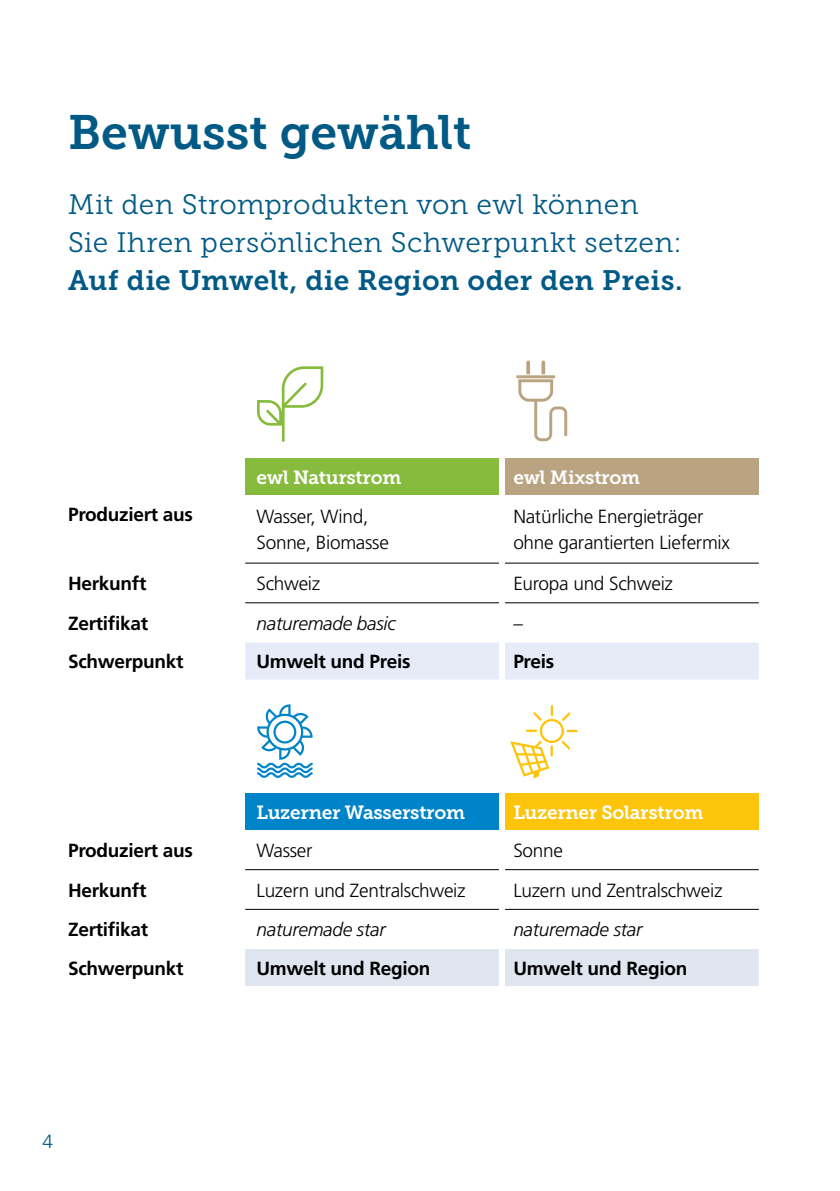
<style>
.page{position:relative;width:840px;height:1191px;background:#fff}
.page>*{position:absolute;margin:0;border:0;box-sizing:border-box;transform-origin:0 0}
.t1{font:48px "Museo Slab 700";color:#005a85}
.t2{font:28px/38px "Museo Slab 300";letter-spacing:.01em;color:#005a85}
.t3{font:28px "Museo Slab 700";letter-spacing:.01em;color:#005a85}
.t4{font:300 19px/26px "Frutiger LT Std";letter-spacing:-.015em;color:#000}
.t5{font:700 19px "Frutiger LT Std";letter-spacing:-.015em;color:#000}
.t6{font:19px "Museo Slab 700";letter-spacing:-.015em;color:#fff}
.t7{font:italic 300 19px "Frutiger LT Std";letter-spacing:-.015em;color:#000}
.t8{font:300 19px "Frutiger LT Std";color:#005a85}
</style>
<div class="page">
<svg style="left:245px;top:562px;width:513px;height:347px"></svg>
<div style="left:245px;top:458px;width:256px;height:37px;background:#87bb3e"></div>
<div style="left:501px;top:458px;width:257px;height:37px;background:#baa381"></div>
<div style="left:245px;top:642px;width:513px;height:37px;background:#e6ebf7"></div>
<div style="left:245px;top:793px;width:256px;height:37px;background:#0084c9"></div>
<div style="left:501px;top:793px;width:257px;height:37px;background:#fdc40c"></div>
<div style="left:245px;top:949px;width:513px;height:37px;background:#e0e6ef"></div>
<hr style="left:500px;top:679px;width:3px;height:114px;background:#fff">
<hr style="left:245px;top:563px;width:253px;height:1px;background:#000">
<hr style="left:504px;top:563px;width:254px;height:1px;background:#000">
<hr style="left:245px;top:602px;width:253px;height:1px;background:#000">
<hr style="left:504px;top:602px;width:254px;height:1px;background:#000">
<hr style="left:245px;top:869px;width:253px;height:1px;background:#000">
<hr style="left:504px;top:869px;width:254px;height:1px;background:#000">
<hr style="left:245px;top:909px;width:253px;height:1px;background:#000">
<hr style="left:504px;top:909px;width:254px;height:1px;background:#000">
<div style="left:498px;top:793px;width:6px;height:37px;background:#fff"></div>
<div style="left:498px;top:830px;width:6px;height:39px;background:#fff"></div>
<div style="left:498px;top:869px;width:6px;height:40px;background:#fff"></div>
<div style="left:498px;top:949px;width:6px;height:37px;background:#fff"></div>
<div style="left:498px;top:458px;width:6px;height:37px;background:#fff"></div>
<div style="left:498px;top:495px;width:6px;height:68px;background:#fff"></div>
<div style="left:498px;top:563px;width:6px;height:40px;background:#fff"></div>
<div style="left:498px;top:603px;width:6px;height:39px;background:#fff"></div>
<div style="left:498px;top:642px;width:6px;height:37px;background:#fff"></div>
<svg style="left:510px;top:705px;width:67px;height:73px"></svg>
<svg style="left:257px;top:704px;width:55px;height:74px"></svg>
<hr style="left:516px;top:375px;width:38px;height:3px;background:#baa381">
<svg style="left:518px;top:360px;width:49px;height:81px"></svg>
<svg style="left:257px;top:366px;width:66px;height:76px"></svg>
<h1 class="t1" style="left:68px;top:106px;width:404px">Bewusst gewählt</h1>
<h2 class="t2" style="left:68px;top:185px;width:615px">Mit den Stromprodukten von ewl können<br>Sie Ihren persönlichen Schwerpunkt setzen:</h2>
<h2 class="t3" style="left:68px;top:264px;width:615px">Auf die Umwelt, die Region oder den Preis.</h2>
<p class="t6" style="left:256px;top:466px;width:146px">ewl Naturstrom</p>
<p class="t6" style="left:513px;top:466px;width:128px">ewl Mixstrom</p>
<p class="t5" style="left:68px;top:503px;width:126px">Produziert aus</p>
<p class="t4" style="left:256px;top:504px;width:134px">Wasser, Wind,<br>Sonne, Biomasse</p>
<p class="t4" style="left:513px;top:504px;width:218px">Natürliche Energieträger ohne garantierten Liefermix</p>
<p class="t5" style="left:68px;top:572px;width:80px">Herkunft</p>
<p class="t4" style="left:256px;top:571px;width:65px">Schweiz</p>
<p class="t4" style="left:513px;top:571px;width:161px">Europa und Schweiz</p>
<p class="t5" style="left:68px;top:612px;width:82px">Zertifikat</p>
<p class="t7" style="left:256px;top:612px;width:141px">naturemade basic</p>
<p class="t4" style="left:513px;top:610px;width:11px">–</p>
<p class="t5" style="left:68px;top:650px;width:117px">Schwerpunkt</p>
<p class="t5" style="left:256px;top:650px;width:155px">Umwelt und Preis</p>
<p class="t5" style="left:513px;top:650px;width:42px">Preis</p>
<p class="t6" style="left:256px;top:801px;width:210px">Luzerner Wasserstrom</p>
<p class="t6" style="left:513px;top:801px;width:191px">Luzerner Solarstrom</p>
<p class="t5" style="left:68px;top:839px;width:126px">Produziert aus</p>
<p class="t4" style="left:256px;top:837px;width:57px">Wasser</p>
<p class="t4" style="left:513px;top:837px;width:51px">Sonne</p>
<p class="t5" style="left:68px;top:879px;width:80px">Herkunft</p>
<p class="t4" style="left:256px;top:877px;width:210px">Luzern und Zentralschweiz</p>
<p class="t4" style="left:513px;top:877px;width:210px">Luzern und Zentralschweiz</p>
<p class="t5" style="left:68px;top:918px;width:82px">Zertifikat</p>
<p class="t7" style="left:256px;top:919px;width:131px">naturemade star</p>
<p class="t7" style="left:513px;top:919px;width:131px">naturemade star</p>
<p class="t5" style="left:68px;top:957px;width:117px">Schwerpunkt</p>
<p class="t5" style="left:256px;top:957px;width:175px">Umwelt und Region</p>
<p class="t5" style="left:513px;top:957px;width:175px">Umwelt und Region</p>
<p class="t8" style="left:43px;top:1131px;width:12px">4</p>
</div>
